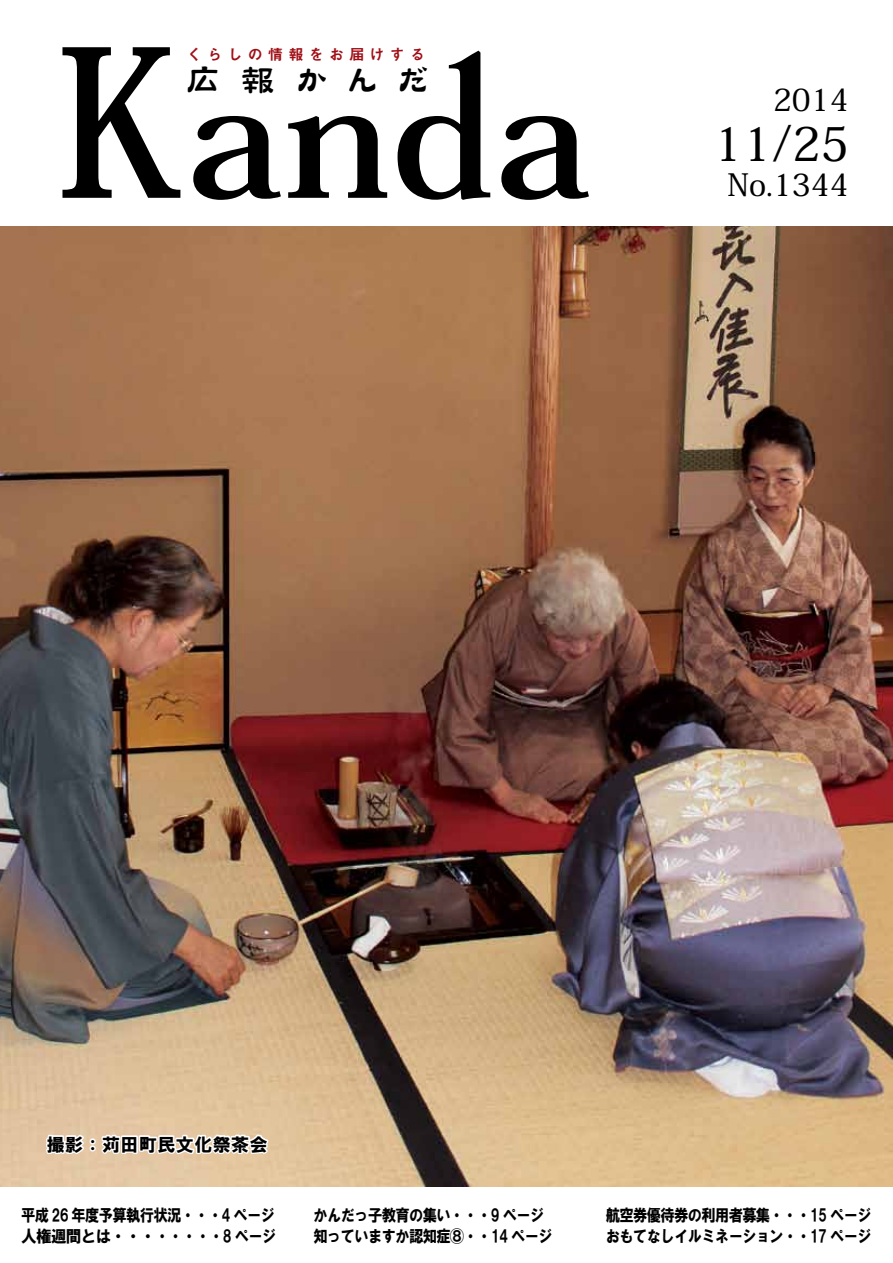
<style>
.page{position:relative;width:893px;height:1263px;background:#fff}
.page>*{position:absolute;margin:0;border:0;box-sizing:border-box;transform-origin:0 0}
.t1{font:500 46.65px "Koz Min Pro";color:#000}
.t2{font:41.25px "DFTF Lei Sho Std W5";letter-spacing:.58em;color:#000;scale:.8 1}
.t3{font:500 30.6px "Koz Min Pro";color:#000}
.t4{font:18px "HGS Soei Kakugothic UB";letter-spacing:.025em;color:#000}
.t5{font:16.5px/21px "HGS Soei Kakugothic UB";letter-spacing:-.05em;color:#000;scale:.87 1}
.t6{font:15px "Midashi Go Pro MB31";letter-spacing:.35em;color:#a00e15}
</style>
<div class="page">
<img style="left:0;top:226px;width:893px;height:961px">
<div style="left:603px;top:1169px;width:245px;height:18px;background:#e0c08b"></div>
<svg style="left:44px;top:1131px;width:229px;height:27px"></svg>
<svg style="left:62px;top:47px;width:527px;height:153px"></svg>
<p class="t6" style="left:187px;top:43px;width:240px">くらしの情報をお届けする</p>
<h2 class="t2" style="left:187px;top:58px;width:304px">広報かんだ</h2>
<h3 class="t3" style="left:773px;top:77px;width:77px">2014</h3>
<h1 class="t1" style="left:714px;top:110px;width:137px">11/25</h1>
<h3 class="t3" style="left:727px;top:163px;width:123px">No.1344</h3>
<p class="t4" style="left:47px;top:1135px;width:222px">撮影：苅田町民文化祭茶会</p>
<p class="t5" style="left:21px;top:1205px;width:295px">平成 26 年度予算執行状況・・・4 ページ人権週間とは・・・・・・・・8 ページ</p>
<p class="t5" style="left:314px;top:1205px;width:276px">かんだっ子教育の集い・・・9 ページ知っていますか認知症⑧・・14 ページ</p>
<p class="t5" style="left:606px;top:1205px;width:307px">航空券優待券の利用者募集・・・15 ページおもてなしイルミネーション・・17 ページ</p>
</div>
